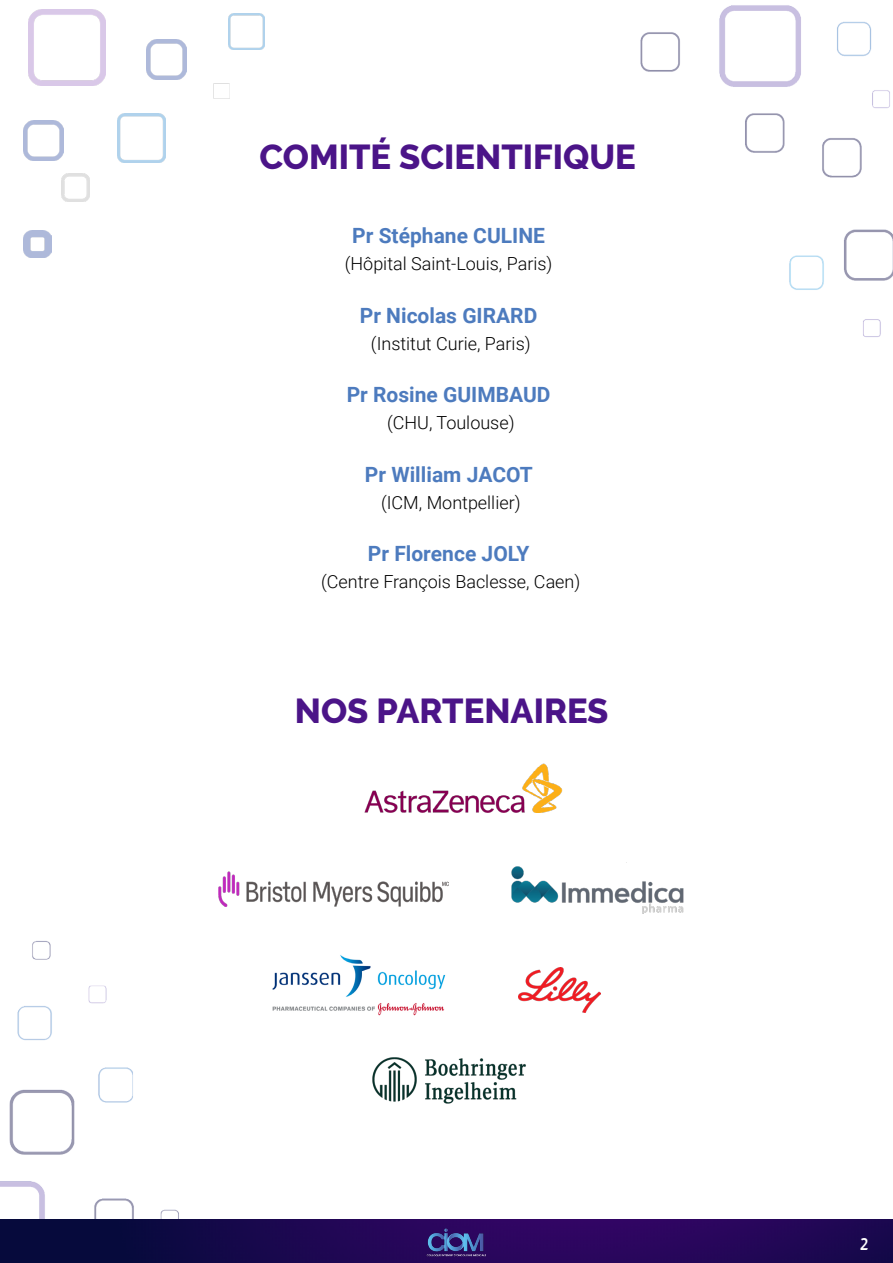
<style>
.page{position:relative;width:893px;height:1263px;background:#fff}
.page>*{position:absolute;margin:0;border:0;box-sizing:border-box;transform-origin:0 0}
.t1{font:800 34.5px "Raleway";color:#4b1488}
.t2{font:700 21px "Roboto";color:#4d7bbe}
.t3{font:300 18px "Roboto";color:#000}
.t4{font:700 16.5px "Almarai";color:#fff}
</style>
<div class="page">
<img style="left:0;top:5px;width:893px;height:1214px">
<img style="left:364px;top:764px;width:198px;height:49px">
<img style="left:260px;top:938px;width:201px;height:93px">
<img style="left:505px;top:863px;width:186px;height:50px">
<img style="left:219px;top:871px;width:230px;height:35px">
<img style="left:518px;top:967px;width:82px;height:45px">
<img style="left:0;top:1219px;width:893px;height:44px">
<img style="left:421px;top:1224px;width:71px;height:38px">
<img style="left:29px;top:9px;width:76px;height:77px">
<img style="left:117px;top:114px;width:49px;height:48px">
<img style="left:229px;top:14px;width:36px;height:36px">
<img style="left:146px;top:39px;width:41px;height:41px">
<img style="left:23px;top:120px;width:41px;height:41px">
<img style="left:62px;top:174px;width:27px;height:28px">
<img style="left:23px;top:230px;width:28px;height:28px">
<img style="left:214px;top:83px;width:15px;height:15px">
<img style="left:356px;top:1043px;width:190px;height:73px">
<h1 class="t1" style="left:259px;top:137px;width:378px">COMITÉ SCIENTIFIQUE</h1>
<p class="t2" style="left:352px;top:221px;width:194px">Pr Stéphane CULINE</p>
<p class="t3" style="left:345px;top:251px;width:209px">(Hôpital Saint-Louis, Paris)</p>
<p class="t2" style="left:360px;top:300px;width:179px">Pr Nicolas GIRARD</p>
<p class="t3" style="left:371px;top:331px;width:161px">(Institut Curie, Paris)</p>
<p class="t2" style="left:347px;top:380px;width:205px">Pr Rosine GUIMBAUD</p>
<p class="t3" style="left:387px;top:410px;width:129px">(CHU, Toulouse)</p>
<p class="t2" style="left:365px;top:459px;width:169px">Pr William JACOT</p>
<p class="t3" style="left:381px;top:490px;width:141px">(ICM, Montpellier)</p>
<p class="t2" style="left:368px;top:539px;width:163px">Pr Florence JOLY</p>
<p class="t3" style="left:321px;top:569px;width:261px">(Centre François Baclesse, Caen)</p>
<h1 class="t1" style="left:295px;top:691px;width:315px">NOS PARTENAIRES</h1>
<p class="t4" style="left:860px;top:1231px;width:10px">2</p>
</div>
